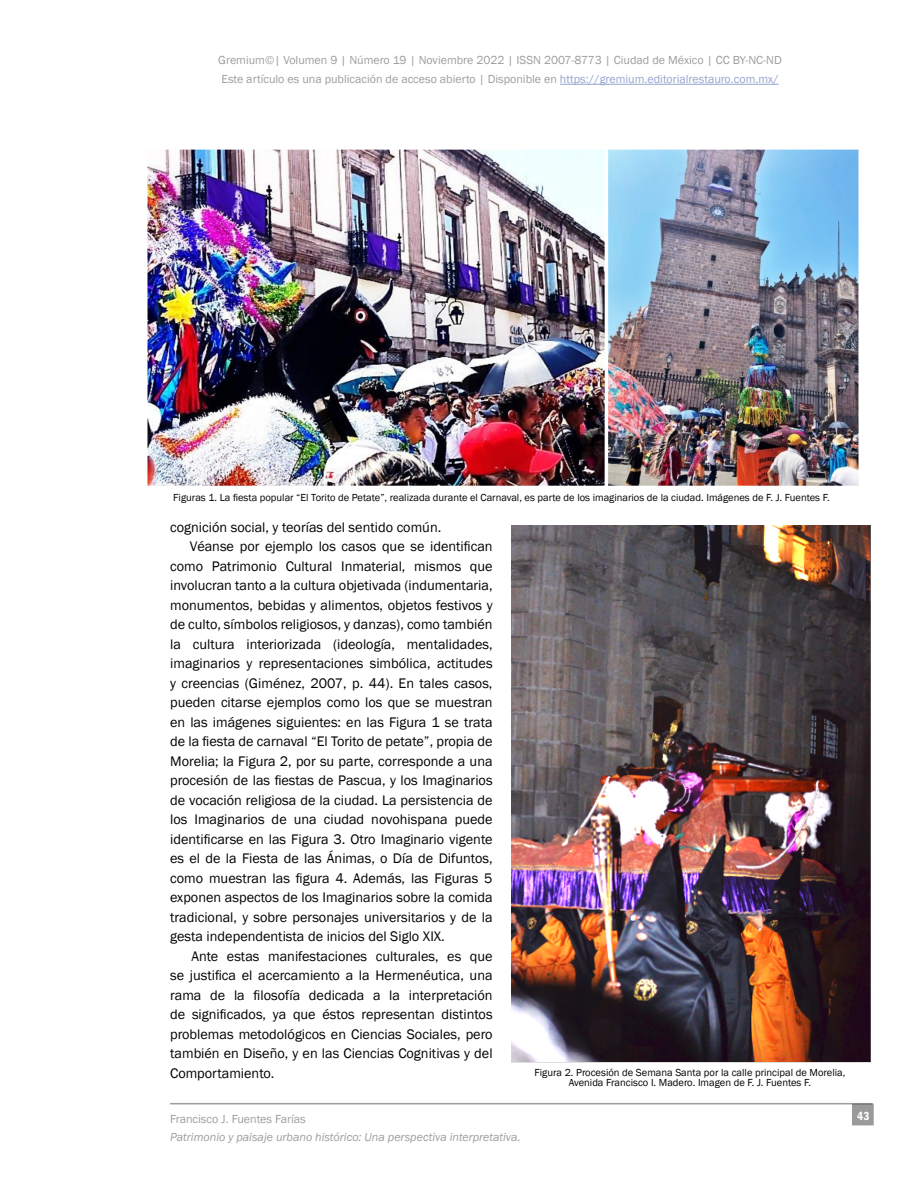
<style>
.page{position:relative;width:918px;height:1188px;background:#fff}
.page>*{position:absolute;margin:0;border:0;box-sizing:border-box;transform-origin:0 0}
.t1{font:14.25px "Franklin Gothic";color:#000}
.t2{font:12px/19.5px "Franklin Gothic";color:#9d9d9c}
.t3{font:italic 12px "Franklin Gothic";color:#9d9d9c}
.t4{font:600 condensed 12px "Franklin Gothic";color:#fff}
.t5{font:10.5px/10.5px "Franklin Gothic";color:#000;text-align:center}
.s1{color:#95a4cd}
</style>
<div class="page">
<hr style="left:560px;top:84px;width:219px;height:1px;background:#95a4cd">
<hr style="left:170px;top:1103px;width:703px;height:1px;background:#9d9d9c">
<div style="left:853px;top:1104px;width:20px;height:21px;background:#9a9a9a"></div>
<img style="left:147px;top:149px;width:712px;height:337px">
<img style="left:511px;top:525px;width:360px;height:538px">
<p class="t2" style="left:218px;top:50px;width:565px">Gremium©| Volumen 9 | Número 19 | Noviembre 2022 | ISSN 2007-8773 | Ciudad de México | CC BY-NC-ND<br>Este artículo es una publicación de acceso abierto | Disponible en <span class="s1">https://gremium.editorialrestauro.com.mx/</span></p>
<p class="t5" style="left:173px;top:492px;width:658px">Figuras 1. La fiesta popular “El Torito de Petate”, realizada durante el Carnaval, es parte de los imaginarios de la ciudad. Imágenes de F. J. Fuentes F.</p>
<p class="t1" style="left:170px;top:518px;width:273px">cognición social, y teorías del sentido común.</p>
<p class="t1" style="left:190px;top:538px;width:304px">Véanse por ejemplo los casos que se identifican</p>
<p class="t1" style="left:170px;top:557px;width:324px">como Patrimonio Cultural Inmaterial, mismos que</p>
<p class="t1" style="left:170px;top:577px;width:324px">involucran tanto a la cultura objetivada (indumentaria,</p>
<p class="t1" style="left:170px;top:596px;width:324px">monumentos, bebidas y alimentos, objetos festivos y</p>
<p class="t1" style="left:170px;top:616px;width:324px">de culto, símbolos religiosos, y danzas), como también</p>
<p class="t1" style="left:170px;top:635px;width:324px">la cultura interiorizada (ideología, mentalidades,</p>
<p class="t1" style="left:170px;top:655px;width:324px">imaginarios y representaciones simbólica, actitudes</p>
<p class="t1" style="left:170px;top:674px;width:324px">y creencias (Giménez, 2007, p. 44). En tales casos,</p>
<p class="t1" style="left:170px;top:694px;width:324px">pueden citarse ejemplos como los que se muestran</p>
<p class="t1" style="left:170px;top:713px;width:324px">en las imágenes siguientes: en las Figura 1 se trata</p>
<p class="t1" style="left:170px;top:733px;width:324px">de la fiesta de carnaval “El Torito de petate”, propia de</p>
<p class="t1" style="left:170px;top:752px;width:324px">Morelia; la Figura 2, por su parte, corresponde a una</p>
<p class="t1" style="left:170px;top:772px;width:324px">procesión de las fiestas de Pascua, y los Imaginarios</p>
<p class="t1" style="left:170px;top:791px;width:324px">de vocación religiosa de la ciudad. La persistencia de</p>
<p class="t1" style="left:170px;top:811px;width:324px">los Imaginarios de una ciudad novohispana puede</p>
<p class="t1" style="left:170px;top:830px;width:324px">identificarse en las Figura 3. Otro Imaginario vigente</p>
<p class="t1" style="left:170px;top:850px;width:324px">es el de la Fiesta de las Ánimas, o Día de Difuntos,</p>
<p class="t1" style="left:170px;top:869px;width:324px">como muestran las figura 4. Además, las Figuras 5</p>
<p class="t1" style="left:170px;top:889px;width:324px">exponen aspectos de los Imaginarios sobre la comida</p>
<p class="t1" style="left:170px;top:908px;width:324px">tradicional, y sobre personajes universitarios y de la</p>
<p class="t1" style="left:170px;top:928px;width:276px">gesta independentista de inicios del Siglo XIX.</p>
<p class="t1" style="left:191px;top:947px;width:303px">Ante estas manifestaciones culturales, es que</p>
<p class="t1" style="left:170px;top:967px;width:324px">se justifica el acercamiento a la Hermenéutica, una</p>
<p class="t1" style="left:170px;top:986px;width:324px">rama de la filosofía dedicada a la interpretación</p>
<p class="t1" style="left:170px;top:1006px;width:324px">de significados, ya que éstos representan distintos</p>
<p class="t1" style="left:170px;top:1025px;width:324px">problemas metodológicos en Ciencias Sociales, pero</p>
<p class="t1" style="left:170px;top:1044px;width:324px">también en Diseño, y en las Ciencias Cognitivas y del</p>
<p class="t1" style="left:170px;top:1064px;width:106px">Comportamiento.</p>
<p class="t2" style="left:170px;top:1110px;width:137px">Francisco J. Fuentes Farías</p>
<p class="t3" style="left:170px;top:1130px;width:352px">Patrimonio y paisaje urbano histórico: Una perspectiva interpretativa.</p>
<p class="t5" style="left:535px;top:1067px;width:312px">Figura 2. Procesión de Semana Santa por la calle principal de Morelia,<br>Avenida Francisco I. Madero. Imagen de F. J. Fuentes F.</p>
<p class="t4" style="left:857px;top:1108px;width:14px">43</p>
</div>
